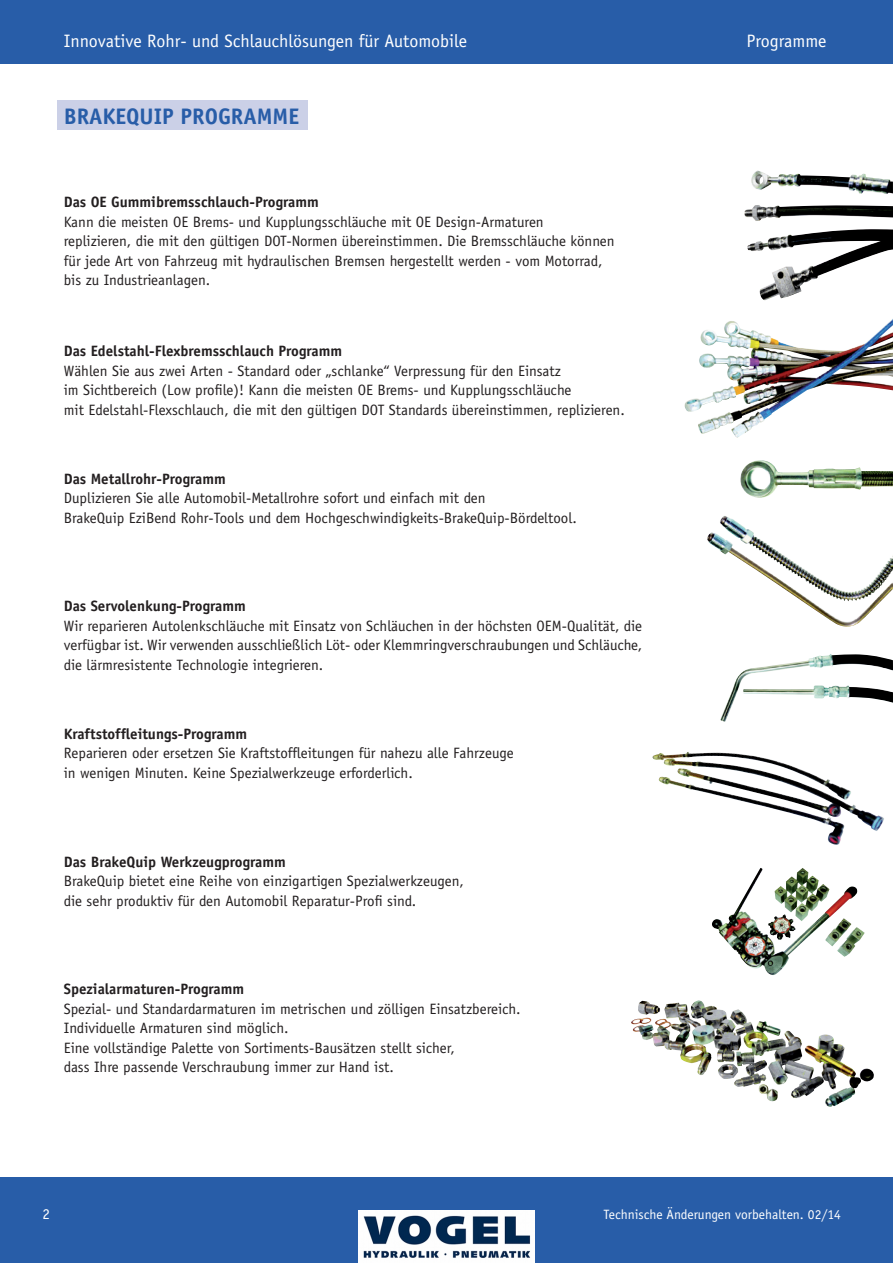
<style>
.page{position:relative;width:893px;height:1263px;background:#fff}
.page>*{position:absolute;margin:0;border:0;box-sizing:border-box;transform-origin:0 0}
.t1{font:700 22.5px "Officina Sans";color:#285da8}
.t2{font:18px "Officina Sans";color:#fff}
.t3{font:15px/19.5px "Officina Sans";color:#231f20}
.t4{font:700 15px "Officina Sans";color:#231f20}
.t5{font:15px "Officina Sans";color:#fff}
.t6{font:13.5px "Officina Sans";color:#fff}
</style>
<div class="page">
<div style="left:57px;top:100px;width:251px;height:30px;background:#cbd0e7"></div>
<div style="left:0;top:0;width:893px;height:64px;background:#285da8"></div>
<div style="left:0;top:1178px;width:893px;height:85px;background:#285da8"></div>
<img style="left:744px;top:171px;width:149px;height:81px">
<img style="left:684px;top:321px;width:181px;height:117px">
<img style="left:740px;top:460px;width:153px;height:38px">
<img style="left:719px;top:519px;width:174px;height:85px">
<img style="left:720px;top:654px;width:173px;height:68px">
<img style="left:652px;top:752px;width:232px;height:93px">
<img style="left:712px;top:868px;width:146px;height:107px">
<img style="left:632px;top:1002px;width:120px;height:73px">
<img style="left:359px;top:1211px;width:175px;height:52px">
<p class="t2" style="left:64px;top:31px;width:405px">Innovative Rohr- und Schlauchlösungen für Automobile</p>
<p class="t2" style="left:746px;top:31px;width:82px">Programme</p>
<h1 class="t1" style="left:64px;top:102px;width:237px">BrakeQuip programme</h1>
<p class="t4" style="left:64px;top:193px;width:257px">Das oe gummibremsschlauch-programm</p>
<p class="t3" style="left:64px;top:212px;width:552px">Kann die meisten OE Brems- und Kupplungsschläuche mit OE Design-Armaturen replizieren, die mit den gültigen DOT-Normen übereinstimmen. Die Bremsschläuche können für jede Art von Fahrzeug mit hydraulischen Bremsen hergestellt werden - vom Motorrad, bis zu Industrieanlagen.</p>
<p class="t4" style="left:64px;top:342px;width:280px">Das edelstahl-Flexbremsschlauch programm</p>
<p class="t3" style="left:64px;top:361px;width:563px">Wählen Sie aus zwei Arten - Standard oder „schlanke“ Verpressung für den Einsatz<br>im Sichtbereich (Low profile)! Kann die meisten OE Brems- und Kupplungsschläuche<br>mit Edelstahl-Flexschlauch, die mit den gültigen DOT Standards übereinstimmen, replizieren.</p>
<p class="t4" style="left:64px;top:469px;width:163px">Das metallrohr-programm</p>
<p class="t3" style="left:64px;top:488px;width:514px">Duplizieren Sie alle Automobil-Metallrohre sofort und einfach mit den<br>BrakeQuip EziBend Rohr-Tools und dem Hochgeschwindigkeits-BrakeQuip-Bördeltool.</p>
<p class="t4" style="left:64px;top:597px;width:183px">Das Servolenkung-programm</p>
<p class="t3" style="left:64px;top:616px;width:580px;text-align:justify">Wir reparieren Autolenkschläuche mit Einsatz von Schläuchen in der höchsten OEM-Qualität, die verfügbar ist. Wir verwenden ausschließlich Löt- oder Klemmringverschraubungen und Schläuche, die lärmresistente Technologie integrieren.</p>
<p class="t4" style="left:64px;top:724px;width:185px">kraftstoffleitungs-programm</p>
<p class="t3" style="left:64px;top:744px;width:451px">Reparieren oder ersetzen Sie Kraftstoffleitungen für nahezu alle Fahrzeuge in wenigen Minuten. Keine Spezialwerkzeuge erforderlich.</p>
<p class="t4" style="left:64px;top:852px;width:223px">Das BrakeQuip Werkzeugprogramm</p>
<p class="t3" style="left:64px;top:871px;width:402px">BrakeQuip bietet eine Reihe von einzigartigen Spezialwerkzeugen, die sehr produktiv für den Automobil Reparatur-Profi sind.</p>
<p class="t4" style="left:64px;top:980px;width:182px">Spezialarmaturen-programm</p>
<p class="t3" style="left:64px;top:999px;width:458px">Spezial- und Standardarmaturen im metrischen und zölligen Einsatzbereich.<br>Individuelle Armaturen sind möglich.<br>Eine vollständige Palette von Sortiments-Bausätzen stellt sicher,<br>dass Ihre passende Verschraubung immer zur Hand ist.</p>
<p class="t5" style="left:43px;top:1205px;width:9px">2</p>
<p class="t6" style="left:604px;top:1206px;width:239px">Technische Änderungen vorbehalten. 02/14</p>
</div>
